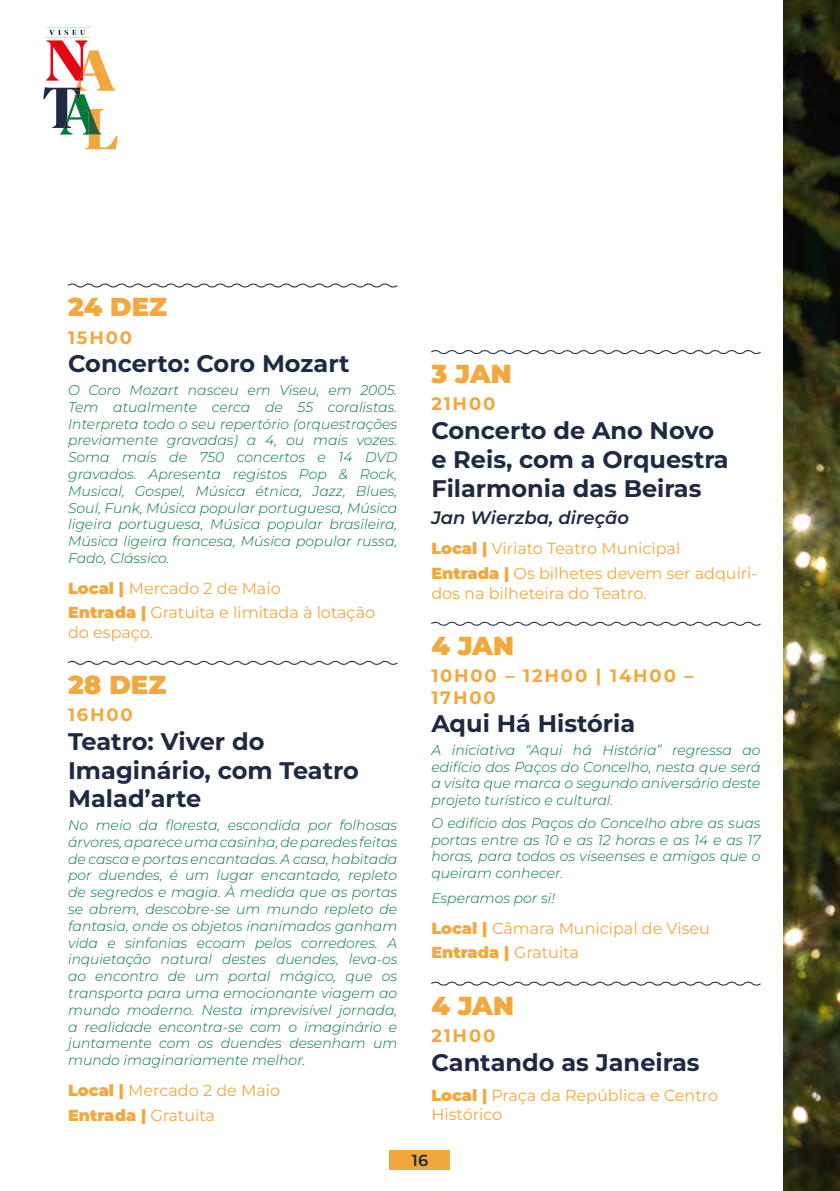
<style>
.page{position:relative;width:840px;height:1191px;background:#fff}
.page>*{position:absolute;margin:0;border:0;box-sizing:border-box;transform-origin:0 0}
.t1{font:900 26px "Montserrat";color:#f2a83d}
.t2{font:700 24px/28.8px "Montserrat";color:#1e2942}
.t3{font:700 18px/21.6px "Montserrat";letter-spacing:.1em;color:#f2a83d}
.t4{font:italic 600 18px "Montserrat";color:#1e2942}
.t5{font:16px/24.8px "Montserrat";color:#f2a83d}
.t6{font:600 16px "Montserrat";color:#1e2942}
.t7{font:italic 300 14px/16.8px "Montserrat";color:#007a3b;text-align:justify}
.s1{font-weight:900}
</style>
<div class="page">
<svg style="left:43px;top:27px;width:75px;height:122px"></svg>
<div style="left:389px;top:1150px;width:61px;height:19px;background:#f2a73c"></div>
<svg style="left:67px;top:283px;width:331px;height:5px"></svg>
<svg style="left:67px;top:660px;width:331px;height:5px"></svg>
<svg style="left:431px;top:350px;width:330px;height:4px"></svg>
<svg style="left:431px;top:621px;width:330px;height:5px"></svg>
<svg style="left:431px;top:981px;width:330px;height:5px"></svg>
<img style="left:783px;top:0;width:56px;height:1191px">
<h1 class="t1" style="left:68px;top:290px;width:100px">24 DEZ</h1>
<p class="t3" style="left:68px;top:326px;width:65px">15H00</p>
<h2 class="t2" style="left:68px;top:349px;width:283px">Concerto: Coro Mozart</h2>
<p class="t7" style="left:68px;top:381px;width:330px">O Coro Mozart nasceu em Viseu, em 2005.<br>Tem atualmente cerca de 55 coralistas.<br>Interpreta todo o seu repertório (orquestrações previamente gravadas) a 4, ou mais vozes.<br>Soma mais de 750 concertos e 14 DVD gravados. Apresenta registos Pop &amp; Rock, Musical, Gospel, Música étnica, Jazz, Blues, Soul, Funk, Música popular portuguesa, Música ligeira portuguesa, Música popular brasileira, Música ligeira francesa, Música popular russa, Fado, Clássico.</p>
<p class="t5" style="left:68px;top:576px;width:308px"><span class="s1">Local |</span> Mercado 2 de Maio<br><span class="s1">Entrada |</span> Gratuita e limitada à lotação</p>
<p class="t5" style="left:68px;top:621px;width:86px">do espaço.</p>
<h1 class="t1" style="left:68px;top:667px;width:100px">28 DEZ</h1>
<p class="t3" style="left:68px;top:703px;width:66px">16H00</p>
<h2 class="t2" style="left:68px;top:726px;width:292px">Teatro: Viver do<br>Imaginário, com Teatro<br>Malad’arte</h2>
<p class="t7" style="left:68px;top:816px;width:330px">No meio da floresta, escondida por folhosas árvores, aparece uma casinha, de paredes feitas de casca e portas encantadas. A casa, habitada por duendes, é um lugar encantado, repleto de segredos e magia. À medida que as portas se abrem, descobre-se um mundo repleto de fantasia, onde os objetos inanimados ganham vida e sinfonias ecoam pelos corredores. A inquietação natural destes duendes, leva-os ao encontro de um portal mágico, que os transporta para uma emocionante viagem ao mundo moderno. Nesta imprevisível jornada, a realidade encontra-se com o imaginário e juntamente com os duendes desenham um mundo imaginariamente melhor.</p>
<p class="t5" style="left:68px;top:1078px;width:213px"><span class="s1">Local |</span> Mercado 2 de Maio<br><span class="s1">Entrada |</span> Gratuita</p>
<h1 class="t1" style="left:431px;top:356px;width:82px">3 JAN</h1>
<p class="t3" style="left:431px;top:392px;width:65px">21H00</p>
<h2 class="t2" style="left:431px;top:415px;width:299px">Concerto de Ano Novo e Reis, com a Orquestra<br>Filarmonia das Beiras</h2>
<p class="t4" style="left:431px;top:505px;width:199px">Jan Wierzba, direção</p>
<p class="t5" style="left:431px;top:537px;width:327px"><span class="s1">Local |</span> Viriato Teatro Municipal<br><span class="s1">Entrada |</span> Os bilhetes devem ser adquiri-</p>
<p class="t5" style="left:431px;top:581px;width:216px">dos na bilheteira do Teatro.</p>
<h1 class="t1" style="left:431px;top:628px;width:84px">4 JAN</h1>
<p class="t3" style="left:431px;top:664px;width:264px">10H00 – 12H00 | 14H00 –<br>17H00</p>
<h2 class="t2" style="left:431px;top:709px;width:205px">Aqui Há História</h2>
<p class="t7" style="left:431px;top:741px;width:330px">A iniciativa “Aqui há História” regressa ao edifício dos Paços do Concelho, nesta que será a visita que marca o segundo aniversário deste projeto turístico e cultural.</p>
<p class="t7" style="left:431px;top:814px;width:330px">O edifício dos Paços do Concelho abre as suas portas entre as 10 e as 12 horas e as 14 e as 17 horas, para todos os viseenses e amigos que o queiram conhecer.</p>
<p class="t7" style="left:431px;top:889px;width:125px">Esperamos por si!</p>
<p class="t5" style="left:431px;top:916px;width:280px"><span class="s1">Local |</span> Câmara Municipal de Viseu<br><span class="s1">Entrada |</span> Gratuita</p>
<h1 class="t1" style="left:431px;top:988px;width:84px">4 JAN</h1>
<p class="t3" style="left:431px;top:1024px;width:65px">21H00</p>
<h2 class="t2" style="left:431px;top:1047px;width:270px">Cantando as Janeiras</h2>
<p class="t5" style="left:431px;top:1087px;width:288px;line-height:19.2px"><span class="s1">Local |</span> Praça da República e Centro<br>Histórico</p>
<p class="t6" style="left:411px;top:1149px;width:18px">16</p>
</div>
